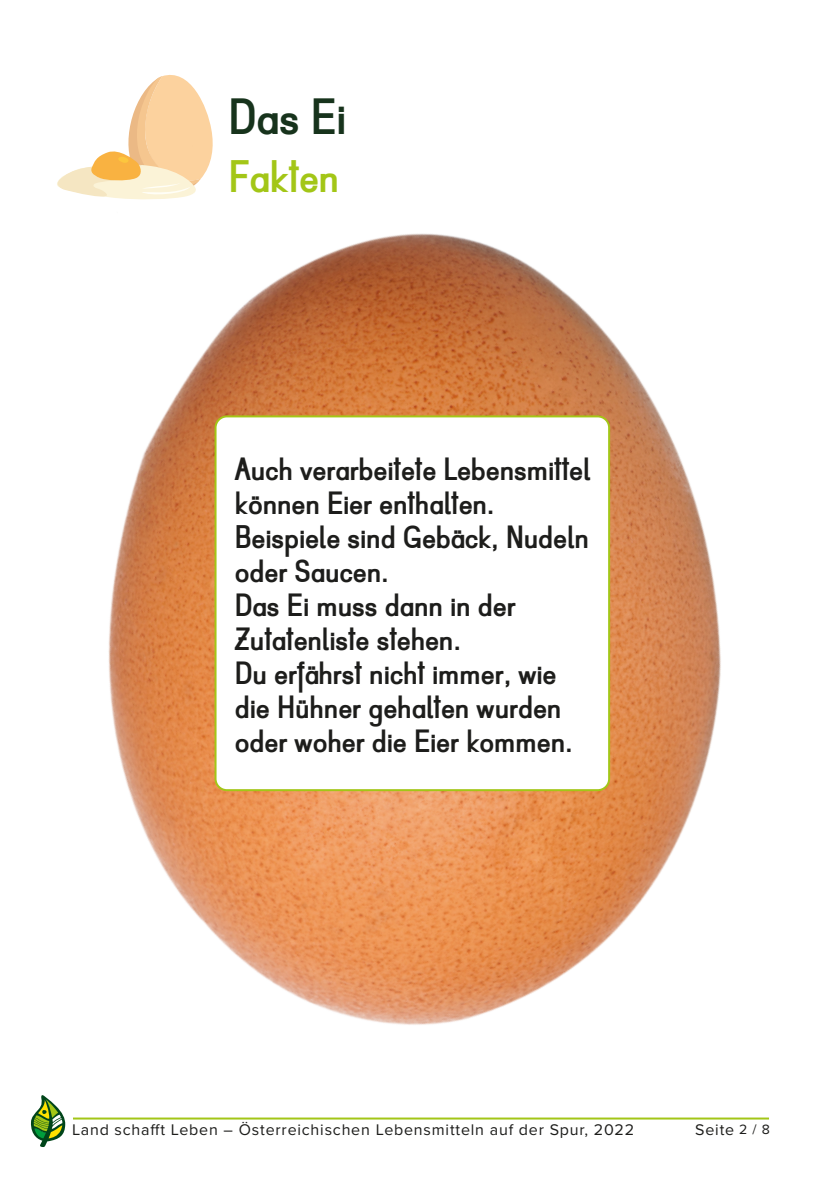
<style>
.page{position:relative;width:840px;height:1191px;background:#fff}
.page>*{position:absolute;margin:0;border:0;box-sizing:border-box;transform-origin:0 0}
.t1{font:700 38px "Aa Bb Cc";color:#17331c}
.t2{font:700 34px "Aa Bb Cc";letter-spacing:.03em;color:#a3c617}
.AufgabenText_ohne_lr{font:700 24px/34px "Aa Bb Cc";letter-spacing:.03em;color:#1d1d1b}
.t3{font:16px "Proxima Nova";letter-spacing:.05em;color:#1d1d1b}
.s1{font-size:14px}
</style>
<div class="page">
<svg style="left:40px;top:1144px;width:6px;height:3px"></svg>
<svg style="left:129px;top:75px;width:83px;height:54px"></svg>
<img style="left:31px;top:129px;width:739px;height:1015px">
<div style="left:215px;top:416px;width:393px;height:374px;background:#fff;border-radius:11px"></div>
<div style="left:214px;top:415px;width:395px;height:376px;border:2px solid #a3c617;border-radius:11px"></div>
<h1 class="t1" style="left:229px;top:91px;width:118px">Das Ei</h1>
<h2 class="t2" style="left:229px;top:154px;width:111px">Fakten</h2>
<p class="AufgabenText_ohne_lr" style="left:235px;top:453px;width:356px">Auch verarbeitete Lebensmittel können Eier enthalten.</p>
<p class="AufgabenText_ohne_lr" style="left:235px;top:521px;width:354px">Beispiele sind Gebäck, Nudeln oder Saucen.</p>
<p class="AufgabenText_ohne_lr" style="left:235px;top:589px;width:281px">Das Ei muss dann in der<br>Zutatenliste stehen.</p>
<p class="AufgabenText_ohne_lr" style="left:235px;top:657px;width:338px">Du erfährst nicht immer, wie die Hühner gehalten wurden oder woher die Eier kommen.</p>
<p class="t3" style="left:72px;top:1120px;width:563px">Land schafft Leben – Österreichischen Lebensmitteln auf der Spur, 2022</p>
<p class="t3" style="left:694px;top:1120px;width:76px">Seite <span class="s1">2 / 8</span></p>
</div>
